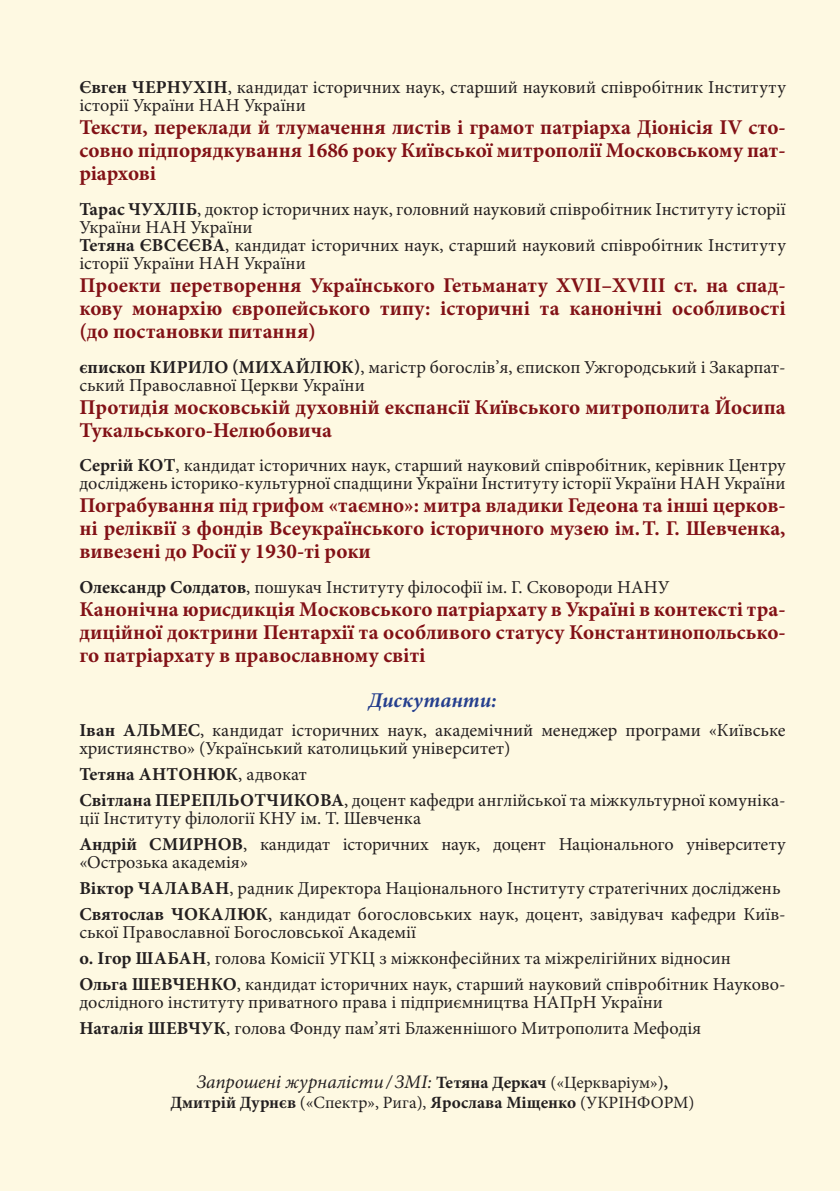
<style>
.page{position:relative;width:840px;height:1191px;background:#fff}
.page>*{position:absolute;margin:0;border:0;box-sizing:border-box;transform-origin:0 0}
.t1{font:700 21px/23px "Minion Pro";color:#821116;text-align:justify}
.t2{font:italic 700 21px "Minion Pro";color:#253f8e}
.t3{font:italic 19.2px "Minion Pro";color:#231f20}
.t4{font:18.2px/18.2px "Minion Pro";color:#231f20}
.t5{font:700 17.2px "Minion Pro";color:#231f20}
.s1{font-weight:700}
.s2{font-weight:700;font-style:normal;font-size:17.2px}
.s3{font-style:normal;font-size:17.2px}
.s4{font-weight:400}
</style>
<div class="page">
<div style="left:0;top:0;width:839px;height:1191px;background:#fef9e2"></div>
<hr style="left:839px;top:0;width:1px;height:1191px;background:#253f8e">
<hr style="left:839px;top:455px;width:1px;height:184px;background:#fedcb1">
<p class="t4" style="left:79px;top:78px;width:707px"><span class="s1">Євген ЧЕРНУХІН</span>, кандидат історичних наук, старший науковий співробітник Інституту історії України НАН України</p>
<p class="t1" style="left:79px;top:116px;width:707px">Тексти, переклади й тлумачення листів і грамот патріарха Діонісія IV сто&shy;совно підпорядкування 1686 року Київської митрополії Московському пат&shy;ріархові</p>
<p class="t4" style="left:79px;top:200px;width:707px"><span class="s1">Тарас ЧУХЛІБ</span>, доктор історичних наук, головний науковий співробітник Інституту історії України НАН України<br><span class="s1">Тетяна ЄВСЄЄВА</span>, кандидат історичних наук, старший науковий співробітник Інституту історії України НАН України</p>
<p class="t1" style="left:79px;top:274px;width:707px">Проекти перетворення Українського Гетьманату ХVІІ–ХVІІІ ст. на спад&shy;кову монархію європейського типу: історичні та канонічні особливості (до постановки питання)</p>
<p class="t4" style="left:79px;top:358px;width:707px"><span class="s1">єпископ КИРИЛО (МИХАЙЛЮК)</span>, магістр богослів’я, єпископ Ужгородський і Закарпат&shy;ський Православної Церкви України</p>
<p class="t1" style="left:79px;top:395px;width:707px">Протидія московській духовній експансії Київського митрополита Йосипа<br>Тукальського-Нелюбовича</p>
<p class="t4" style="left:79px;top:456px;width:707px"><span class="s1">Сергій КОТ</span>, кандидат історичних наук, старший науковий співробітник, керівник Центру досліджень історико-культурної спадщини України Інституту історії України НАН України</p>
<p class="t1" style="left:79px;top:494px;width:707px">Пограбування під грифом «таємно»: митра владики Гедеона та інші церков&shy;ні реліквії з фондів Всеукраїнського історичного музею ім.Т. Г. Шевченка, вивезені до Росії у 1930-ті роки</p>
<p class="t4" style="left:79px;top:578px;width:591px"><span class="s1">Олександр Солдатов</span>, пошукач Інституту філософії ім. Г. Сковороди НАНУ</p>
<p class="t1" style="left:79px;top:597px;width:707px">Канонічна юрисдикція Московського патріархату в Україні в контексті тра&shy;диційної доктрини Пентархії та особливого статусу Константинопольсько&shy;го патріархату в православному світі</p>
<p class="t2" style="left:368px;top:685px;width:130px">Дискутанти:</p>
<p class="t4" style="left:79px;top:721px;width:707px"><span class="s1">Іван АЛЬМЕС</span>, кандидат історичних наук, академічний менеджер програми «Київське християнство» (Український католицький університет)</p>
<p class="t4" style="left:79px;top:761px;width:707px;line-height:25.8px"><span class="s1">Тетяна АНТОНЮК</span>, адвокат<br><span class="s1">Світлана ПЕРЕПЛЬОТЧИКОВА</span>, доцент кафедри англійської та міжкультурної комуніка-</p>
<p class="t4" style="left:79px;top:805px;width:707px;line-height:25.8px">ції Інституту філології КНУ ім. Т. Шевченка<br><span class="s1">Андрій СМИРНОВ</span>, кандидат історичних наук, доцент Національного університету</p>
<p class="t4" style="left:79px;top:849px;width:707px;line-height:25.8px">«Острозька академія»<br><span class="s1">Віктор ЧАЛАВАН</span>, радник Директора Національного Інституту стратегічних досліджень<br><span class="s1">Святослав ЧОКАЛЮК</span>, кандидат богословських наук, доцент, завідувач кафедри Київ-</p>
<p class="t4" style="left:79px;top:919px;width:707px;line-height:25.8px">ської Православної Богословської Академії<br><span class="s1">о. Ігор ШАБАН</span>, голова Комісії УГКЦ з міжконфесійних та міжрелігійних відносин<br><span class="s1">Ольга ШЕВЧЕНКО</span>, кандидат історичних наук, старший науковий співробітник Науково-</p>
<p class="t4" style="left:79px;top:989px;width:623px;line-height:25.8px">дослідного інституту приватного права і підприємництва НАПрН України<br><span class="s1">Наталія ШЕВЧУК</span>, голова Фонду пам’яті Блаженнішого Митрополита Мефодія</p>
<p class="t3" style="left:196px;top:1068px;width:473px">Запрошені журналісти/ ЗМІ: <span class="s2">Тетяна Деркач</span> <span class="s3">(«Церкваріум»)</span><span class="s2">,</span></p>
<p class="t5" style="left:170px;top:1090px;width:525px">Дмитрій Дурнєв <span class="s4">(«Спектр», Рига),</span> Ярослава Міщенко <span class="s4">(УКРІНФОРМ)</span></p>
</div>
